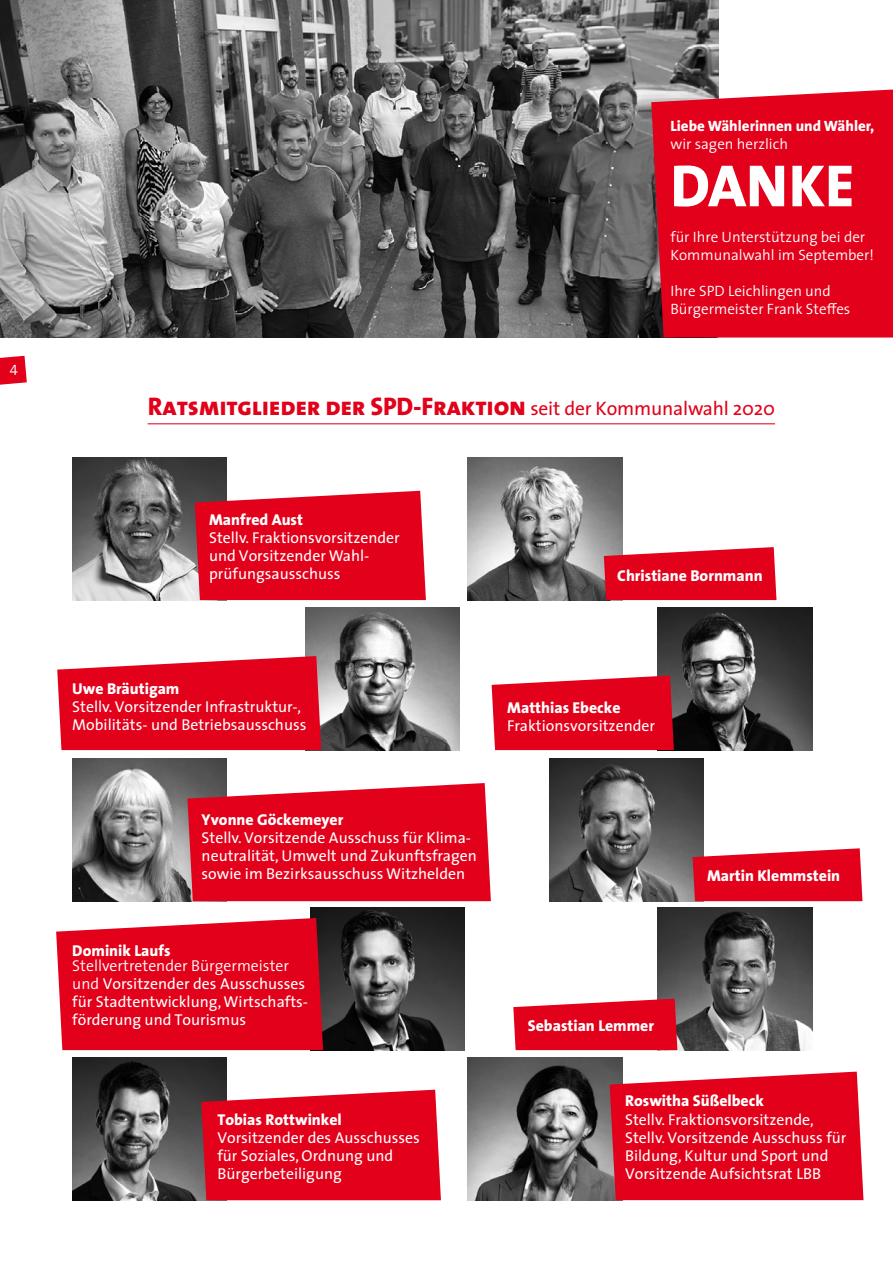
<style>
.page{position:relative;width:893px;height:1263px;background:#fff}
.page>*{position:absolute;margin:0;border:0;box-sizing:border-box;transform-origin:0 0}
.t1{font:800 60px "The Sans";color:#fff}
.t2{font:25.5px "The Sans Extra Bold Caps";letter-spacing:-.01em;color:#e2001a}
.t3{font:15.75px/18px "The Sans";color:#fff}
.t4{font:800 15.75px "The Sans";color:#fff}
.t5{font:300 15px/18px "The Sans";color:#fff}
.t6{font:800 15px "The Sans";color:#fff}
.t7{font:15px "The Sans Semi Light Caps";color:#fff}
.s1{font-family:"The Sans";font-size:19.5px}
.s2{font-weight:300}
</style>
<div class="page">
<svg style="left:0;top:356px;width:27px;height:29px"></svg>
<img style="left:468px;top:1058px;width:154px;height:142px">
<img style="left:658px;top:608px;width:154px;height:142px">
<img style="left:72px;top:1058px;width:155px;height:142px">
<img style="left:549px;top:759px;width:155px;height:142px">
<img style="left:305px;top:608px;width:155px;height:142px">
<img style="left:72px;top:759px;width:155px;height:142px">
<img style="left:658px;top:908px;width:154px;height:142px">
<img style="left:468px;top:458px;width:154px;height:142px">
<img style="left:310px;top:908px;width:155px;height:142px">
<img style="left:72px;top:458px;width:155px;height:142px">
<svg style="left:610px;top:1071px;width:253px;height:129px;background:#e21029"></svg>
<svg style="left:693px;top:848px;width:169px;height:53px;background:#e2162e"></svg>
<svg style="left:604px;top:547px;width:172px;height:53px;background:#e1152c"></svg>
<svg style="left:513px;top:999px;width:164px;height:51px;background:#e4162d"></svg>
<svg style="left:57px;top:656px;width:264px;height:94px;background:#e4172e"></svg>
<svg style="left:56px;top:918px;width:267px;height:132px;background:#e11028"></svg>
<svg style="left:201px;top:1090px;width:240px;height:110px;background:#de0d25"></svg>
<svg style="left:187px;top:783px;width:304px;height:118px;background:#df1129"></svg>
<svg style="left:492px;top:675px;width:182px;height:75px;background:#e2132b"></svg>
<svg style="left:195px;top:491px;width:231px;height:109px;background:#e00e26"></svg>
<hr style="left:148px;top:423px;width:627px;height:1px;background:#e2001a">
<img style="left:0;top:0;width:719px;height:338px">
<div style="left:651px;top:90px;width:242px;height:248px;background:#e2001a"></div>
<p class="t7" style="left:10px;top:362px;width:10px">4</p>
<p class="t6" style="left:670px;top:114px;width:205px">Liebe Wählerinnen und Wähler,</p>
<p class="t5" style="left:670px;top:135px;width:119px">wir sagen herzlich</p>
<h1 class="t1" style="left:670px;top:135px;width:185px">DANKE</h1>
<p class="t5" style="left:670px;top:228px;width:205px">für Ihre Unterstützung bei der<br>Kommunalwahl im September!</p>
<p class="t5" style="left:670px;top:282px;width:181px">Ihre SPD Leichlingen und<br>Bürgermeister Frank Steffes</p>
<h2 class="t2" style="left:148px;top:385px;width:629px">Ratsmitglieder der SPD-Fraktion <span class="s1">seit der Kommunalwahl 2020</span></h2>
<p class="t4" style="left:209px;top:506px;width:95px">Manfred Aust</p>
<p class="t3" style="left:209px;top:528px;width:192px">Stellv. Fraktionsvorsitzender und Vorsitzender Wahl&shy;prüfungsausschuss</p>
<p class="t4" style="left:617px;top:563px;width:147px">Christiane Bornmann</p>
<p class="t4" style="left:72px;top:675px;width:109px">Uwe Bräutigam</p>
<p class="t3" style="left:72px;top:697px;width:236px">Stellv. Vorsitzender Infrastruktur-,<br>Mobilitäts- und Betriebsausschuss</p>
<p class="t4" style="left:507px;top:694px;width:115px">Matthias Ebecke</p>
<p class="t3" style="left:507px;top:716px;width:149px">Fraktionsvorsitzender</p>
<p class="t4" style="left:202px;top:806px;width:143px">Yvonne Göckemeyer</p>
<p class="t3" style="left:202px;top:828px;width:277px">Stellv. Vorsitzende Ausschuss für Klima&shy;neutralität, Umwelt und Zukunftsfragen sowie im Bezirksausschuss Witzhelden</p>
<p class="t4" style="left:72px;top:938px;width:100px">Dominik Laufs</p>
<p class="t3" style="left:72px;top:956px;width:236px"><span class="s2">Stellvertretender Bürgermeister und</span> Vorsitzender des Ausschusses für Stadtentwicklung, Wirtschafts&shy;förderung und Tourismus</p>
<p class="t4" style="left:217px;top:1106px;width:126px">Tobias Rottwinkel</p>
<p class="t3" style="left:217px;top:1128px;width:204px">Vorsitzender des Ausschusses für Soziales, Ordnung und<br>Bürgerbeteiligung</p>
<p class="t4" style="left:707px;top:863px;width:135px">Martin Klemmstein</p>
<p class="t4" style="left:528px;top:1013px;width:128px">Sebastian Lemmer</p>
<p class="t4" style="left:625px;top:1088px;width:140px">Roswitha Süßelbeck</p>
<p class="t3" style="left:625px;top:1110px;width:223px">Stellv. Fraktionsvorsitzende,<br>Stellv. Vorsitzende Ausschuss für<br>Bildung, Kultur und Sport und<br>Vorsitzende Aufsichtsrat LBB</p>
</div>
